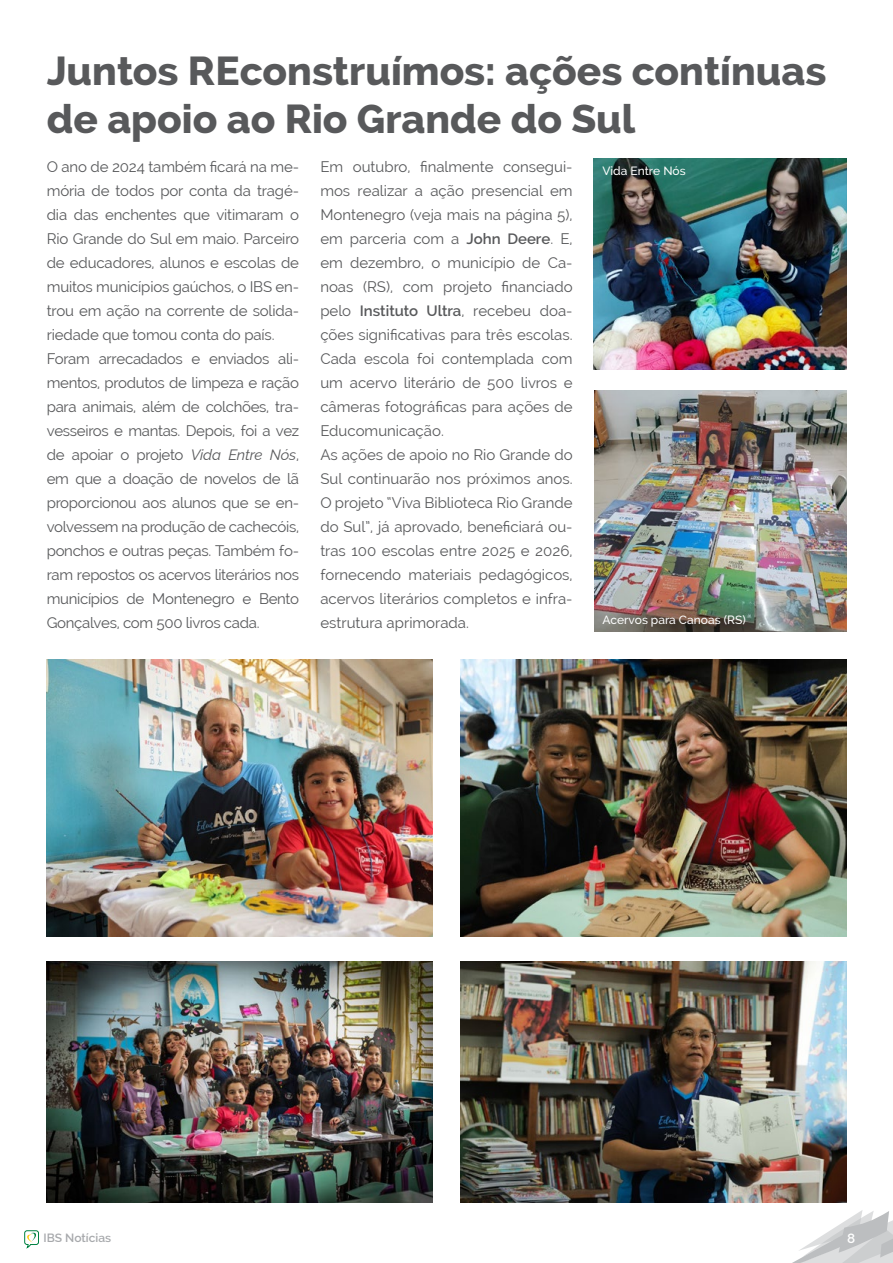
<style>
.page{position:relative;width:893px;height:1263px;background:#fff}
.page>*{position:absolute;margin:0;border:0;box-sizing:border-box;transform-origin:0 0}
.t1{font:800 40.5px/48.6px "Raleway";color:#58595b}
.t2{font:15px/24px "Raleway";letter-spacing:-.01em;color:#58595b}
.t3{font:600 13.5px "Raleway";color:#fff}
.t4{font:500 12px "Raleway";color:#fff}
.t5{font:600 12px "Raleway";color:#a7a9ac}
.s1{font-style:italic}
.s2{font-weight:600}
</style>
<div class="page">
<svg style="left:792px;top:1210px;width:101px;height:53px"></svg>
<svg style="left:24px;top:1230px;width:15px;height:18px"></svg>
<img style="left:594px;top:158px;width:252px;height:212px">
<img style="left:47px;top:660px;width:386px;height:277px">
<img style="left:460px;top:660px;width:386px;height:277px">
<img style="left:47px;top:962px;width:386px;height:240px">
<img style="left:460px;top:962px;width:386px;height:240px">
<img style="left:594px;top:390px;width:252px;height:241px">
<h1 class="t1" style="left:47px;top:47px;width:781px">Juntos REconstruímos: ações contínuas de apoio ao Rio Grande do Sul</h1>
<p class="t2" style="left:47px;top:155px;width:254px">O ano de 2024 também ficará na me&shy;mória de todos por conta da tragé&shy;dia das enchentes que vitimaram o Rio Grande do Sul em maio. Parceiro de educadores, alunos e escolas de muitos municípios gaúchos, o IBS en&shy;trou em ação na corrente de solida&shy;riedade que tomou conta do país.<br>Foram arrecadados e enviados ali&shy;mentos, produtos de limpeza e ração para animais, além de colchões, tra&shy;vesseiros e mantas. Depois, foi a vez de apoiar o projeto <span class="s1">Vida Entre Nós</span>, em que a doação de novelos de lã proporcionou aos alunos que se en&shy;volvessem na produção de cachecóis, ponchos e outras peças. Também fo&shy;ram repostos os acervos literários nos municípios de Montenegro e Bento Gonçalves, com 500 livros cada.</p>
<p class="t2" style="left:320px;top:155px;width:254px">Em outubro, finalmente consegui&shy;mos realizar a ação presencial em Montenegro (veja mais na página 5), em parceria com a <span class="s2">John Deere</span>. E, em dezembro, o município de Ca&shy;noas (RS), com projeto financiado pelo <span class="s2">Instituto Ultra</span>, recebeu doa&shy;ções significativas para três escolas.<br>Cada escola foi contemplada com um acervo literário de 500 livros e câmeras fotográficas para ações de Educomunicação.<br>As ações de apoio no Rio Grande do Sul continuarão nos próximos anos.<br>O projeto “Viva Biblioteca Rio Grande do Sul”, já aprovado, beneficiará ou&shy;tras 100 escolas entre 2025 e 2026, fornecendo materiais pedagógicos, acervos literários completos e infra&shy;estrutura aprimorada.</p>
<p class="t4" style="left:602px;top:164px;width:85px">Vida Entre Nós</p>
<p class="t4" style="left:602px;top:613px;width:145px">Acervos para Canoas (RS)</p>
<p class="t5" style="left:44px;top:1230px;width:69px">IBS Notícias</p>
<p class="t3" style="left:847px;top:1231px;width:10px">8</p>
</div>
